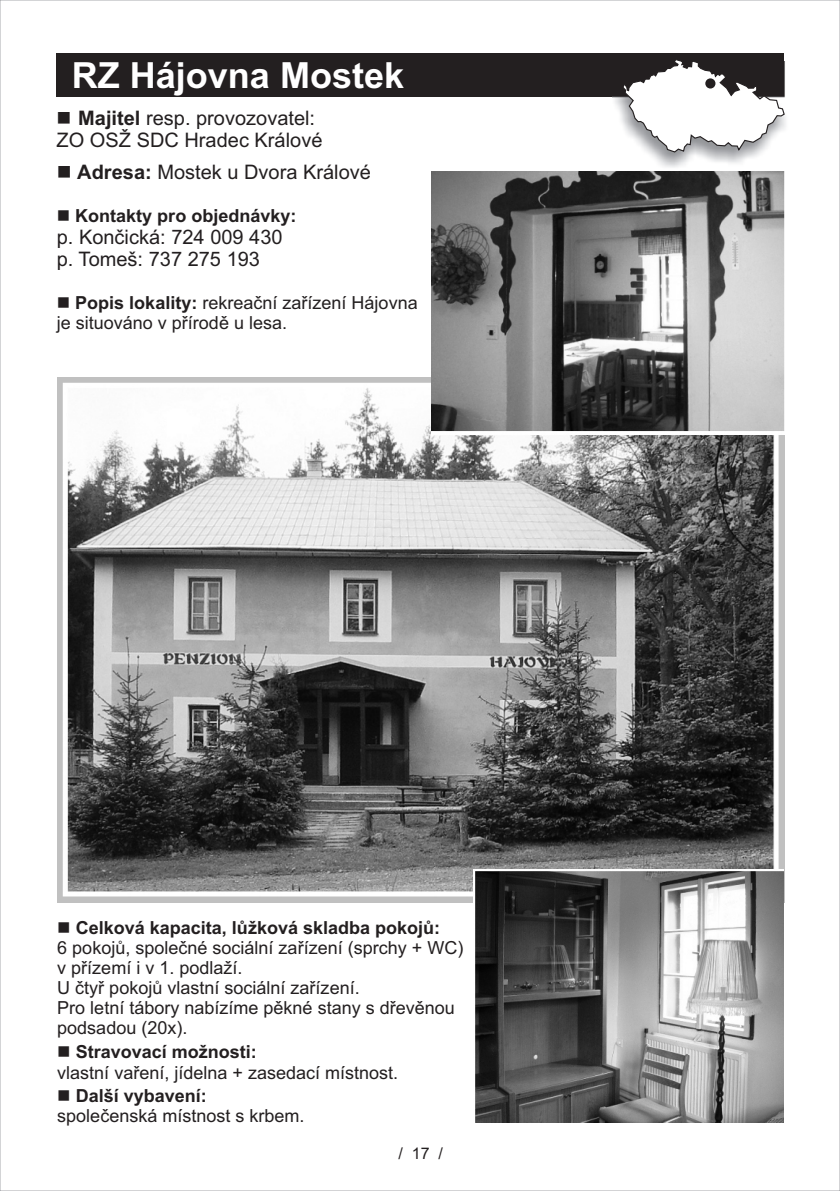
<style>
.page{position:relative;width:840px;height:1191px;background:#fff}
.page>*{position:absolute;margin:0;border:0;box-sizing:border-box;transform-origin:0 0}
.t1{font:700 36px "Arial";color:#fff}
.t2{font:20px/22.4px "Arial";color:#231f20}
.t3{font:18px/20.2px "Arial";color:#231f20}
.t4{font:700 18px "Arial";color:#231f20}
.t5{font:16px "Arial";color:#231f20}
.s1{font-weight:700}
</style>
<div class="page">
<div style="left:56px;top:53px;width:727px;height:44px;background:#231f20"></div>
<img style="left:612px;top:96px;width:174px;height:72px">
<svg style="left:621px;top:58px;width:164px;height:95px"></svg>
<div style="left:705px;top:78px;width:10px;height:11px;background:#231f20;border-radius:50%"></div>
<img style="left:57px;top:378px;width:726px;height:524px">
<img style="left:431px;top:171px;width:352px;height:263px">
<img style="left:473px;top:869px;width:310px;height:253px">
<h1 class="t1" style="left:72px;top:62px;width:334px">RZ Hájovna Mostek</h1>
<p class="t2" style="left:57px;top:108px;width:267px;text-indent:22px"><span class="s1">Majitel</span> resp. provozovatel:<br>ZO OSŽ SDC Hradec Králové</p>
<p class="t2" style="left:77px;top:162px;width:295px"><span class="s1">Adresa:</span> Mostek u Dvora Králové</p>
<p class="t4" style="left:75px;top:209px;width:223px">Kontakty pro objednávky:</p>
<p class="t2" style="left:57px;top:227px;width:227px">p. Konèická: 724 009 430 p. Tomeš: 737 275 193</p>
<p class="t3" style="left:57px;top:294px;width:362px;text-indent:18px"><span class="s1">Popis lokality:</span> rekreaèní zaøízení Hájovna je situováno v pøírodì u lesa.</p>
<p class="t4" style="left:76px;top:920px;width:366px">Celková kapacita, lùžková skladba pokojù:</p>
<p class="t3" style="left:57px;top:939px;width:407px">6 pokojù, spoleèné sociální zaøízení (sprchy + WC) v pøízemí i v 1. podlaží.<br>U ètyø pokojù vlastní sociální zaøízení.<br>Pro letní tábory nabízíme pìkné stany s døevìnou podsadou (20x).</p>
<p class="t4" style="left:76px;top:1045px;width:183px">Stravovací možnosti:</p>
<p class="t3" style="left:57px;top:1063px;width:342px">vlastní vaøení, jídelna + zasedací místnost.</p>
<p class="t4" style="left:76px;top:1089px;width:133px">Další vybavení:</p>
<p class="t3" style="left:57px;top:1107px;width:249px">spoleèenská místnost s krbem.</p>
<p class="t5" style="left:398px;top:1147px;width:46px">/ 17 /</p>
</div>
